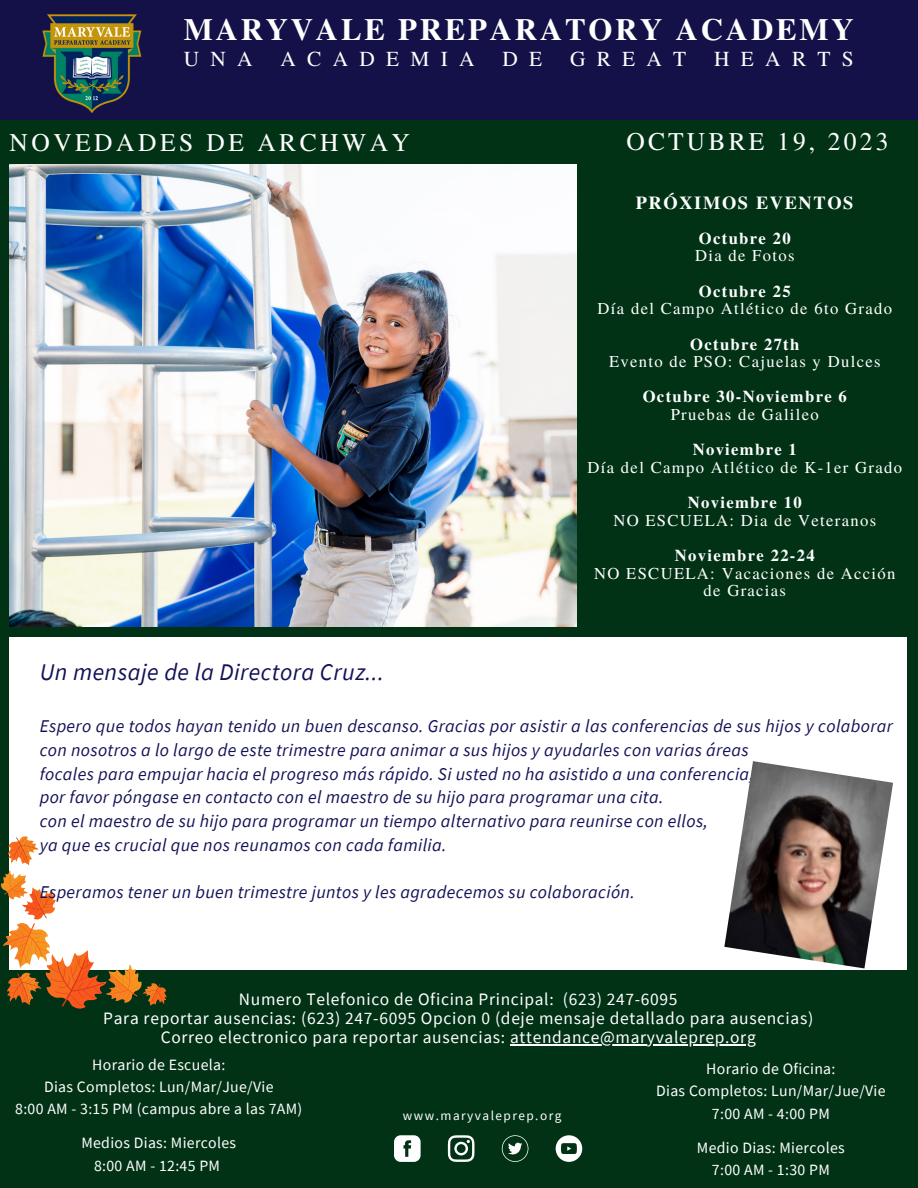
<style>
.page{position:relative;width:918px;height:1188px;background:#fff}
.page>*{position:absolute;margin:0;border:0;box-sizing:border-box;transform-origin:0 0}
.t1{font:700 30.9px "Te X Gyre Termes";letter-spacing:.09em;color:#fff}
.t2{font:25.5px "Te X Gyre Termes";letter-spacing:.135em;color:#fff}
.t3{font:italic 24px "Source Sans Pro";letter-spacing:.02em;color:#141257}
.t4{font:21.3px "Te X Gyre Termes";letter-spacing:.53em;color:#fff}
.t5{font:700 18.3px "Te X Gyre Termes";letter-spacing:.09em;color:#fff}
.t6{font:italic 18px/23.7px "Source Sans Pro";letter-spacing:.02em;color:#141257}
.t7{font:17.4px "Source Sans Pro";letter-spacing:.04em;color:#fff}
.t8{font:16.65px/17.5px "Te X Gyre Termes";letter-spacing:.08em;color:#fff;text-align:center}
.t9{font:700 16.65px "Te X Gyre Termes";letter-spacing:.08em;color:#fff}
.t10{font:15.75px "Source Sans Pro";letter-spacing:.02em;color:#fff}
.t11{font:13.2px "Source Sans Pro";letter-spacing:.11em;color:#fff}
</style>
<div class="page">
<div style="left:0;top:0;width:918px;height:239px;background:#131147"></div>
<img style="left:42px;top:14px;width:100px;height:99px">
<div style="left:0;top:121px;width:918px;height:1067px;background:#023216"></div>
<div style="left:10px;top:637px;width:897px;height:332px;background:#fff"></div>
<img style="left:10px;top:164px;width:567px;height:463px">
<svg style="left:448px;top:1135px;width:26px;height:27px"></svg>
<svg style="left:394px;top:1135px;width:27px;height:27px"></svg>
<svg style="left:502px;top:1135px;width:26px;height:27px"></svg>
<svg style="left:556px;top:1135px;width:26px;height:27px"></svg>
<hr style="left:510px;top:1044px;width:106px;height:1px;background:#fff">
<hr style="left:616px;top:1044px;width:141px;height:1px;background:#fff">
<svg style="left:1px;top:836px;width:165px;height:173px"></svg>
<img style="left:724px;top:761px;width:169px;height:207px">
<p class="t1" style="left:184px;top:5px;width:671px">MARYVALE PREPARATORY ACADEMY</p>
<p class="t4" style="left:184px;top:43px;width:70px">UNA</p>
<p class="t4" style="left:280px;top:43px;width:196px">ACADEMIA</p>
<p class="t4" style="left:502px;top:43px;width:41px">D E</p>
<p class="t4" style="left:570px;top:43px;width:118px">GREAT</p>
<p class="t4" style="left:714px;top:43px;width:141px">HEARTS</p>
<p class="t2" style="left:10px;top:124px;width:402px">NOVEDADES DE ARCHWAY</p>
<p class="t2" style="left:626px;top:123px;width:263px">OCTUBRE 19, 2023</p>
<p class="t5" style="left:636px;top:188px;width:219px">PRÓXIMOS EVENTOS</p>
<p class="t9" style="left:699px;top:225px;width:93px">Octubre 20</p>
<p class="t8" style="left:695px;top:246px;width:101px">Dia de Fotos</p>
<p class="t9" style="left:699px;top:278px;width:93px">Octubre 25</p>
<p class="t8" style="left:598px;top:299px;width:296px">Día del Campo Atlético de 6to Grado</p>
<p class="t9" style="left:690px;top:331px;width:111px">Octubre 27th</p>
<p class="t8" style="left:609px;top:352px;width:273px">Evento de PSO: Cajuelas y Dulces</p>
<p class="t9" style="left:643px;top:384px;width:206px">Octubre 30-Noviembre 6</p>
<p class="t8" style="left:671px;top:405px;width:150px">Pruebas de Galileo</p>
<p class="t9" style="left:693px;top:437px;width:106px">Noviembre 1</p>
<p class="t8" style="left:588px;top:458px;width:316px">Día del Campo Atlético de K-1er Grado</p>
<p class="t9" style="left:688px;top:489px;width:115px">Noviembre 10</p>
<p class="t8" style="left:613px;top:511px;width:264px">NO ESCUELA: Dia de Veteranos</p>
<p class="t9" style="left:675px;top:542px;width:141px">Noviembre 22-24</p>
<p class="t8" style="left:594px;top:563px;width:303px">NO ESCUELA: Vacaciones de Acción de Gracias</p>
<p class="t3" style="left:40px;top:656px;width:346px">Un mensaje de la Directora Cruz...</p>
<p class="t6" style="left:40px;top:714px;width:855px">Espero que todos hayan tenido un buen descanso. Gracias por asistir a las conferencias de sus hijos y colaborar con nosotros a lo largo de este trimestre para animar a sus hijos y ayudarles con varias áreas</p>
<p class="t6" style="left:40px;top:761px;width:716px">focales para empujar hacia el progreso más rápido. Si usted no ha asistido a una conferencia,</p>
<p class="t6" style="left:40px;top:785px;width:625px">por favor póngase en contacto con el maestro de su hijo para programar una cita.</p>
<p class="t6" style="left:40px;top:809px;width:670px">con el maestro de su hijo para programar un tiempo alternativo para reunirse con ellos,</p>
<p class="t6" style="left:40px;top:832px;width:408px">ya que es crucial que nos reunamos con cada familia.</p>
<p class="t6" style="left:40px;top:880px;width:596px">Esperamos tener un buen trimestre juntos y les agradecemos su colaboración.</p>
<p class="t7" style="left:239px;top:987px;width:440px">Numero Telefonico de Oficina Principal: (623) 247-6095</p>
<p class="t7" style="left:103px;top:1007px;width:711px">Para reportar ausencias: (623) 247-6095 Opcion 0 (deje mensaje detallado para ausencias)</p>
<p class="t7" style="left:161px;top:1026px;width:597px">Correo electronico para reportar ausencias: attendance@maryvaleprep.org</p>
<p class="t10" style="left:92px;top:1054px;width:135px">Horario de Escuela:</p>
<p class="t10" style="left:44px;top:1076px;width:231px">Dias Completos: Lun/Mar/Jue/Vie</p>
<p class="t10" style="left:15px;top:1098px;width:289px">8:00 AM - 3:15 PM (campus abre a las 7AM)</p>
<p class="t10" style="left:81px;top:1133px;width:156px">Medios Dias: Miercoles</p>
<p class="t10" style="left:94px;top:1155px;width:127px">8:00 AM - 12:45 PM</p>
<p class="t10" style="left:706px;top:1059px;width:131px">Horario de Oficina:</p>
<p class="t10" style="left:656px;top:1081px;width:231px">Dias Completos: Lun/Mar/Jue/Vie</p>
<p class="t10" style="left:712px;top:1103px;width:119px">7:00 AM - 4:00 PM</p>
<p class="t10" style="left:697px;top:1138px;width:149px">Medio Dias: Miercoles</p>
<p class="t10" style="left:712px;top:1160px;width:119px">7:00 AM - 1:30 PM</p>
<p class="t11" style="left:403px;top:1107px;width:160px">www.maryvaleprep.org</p>
</div>
